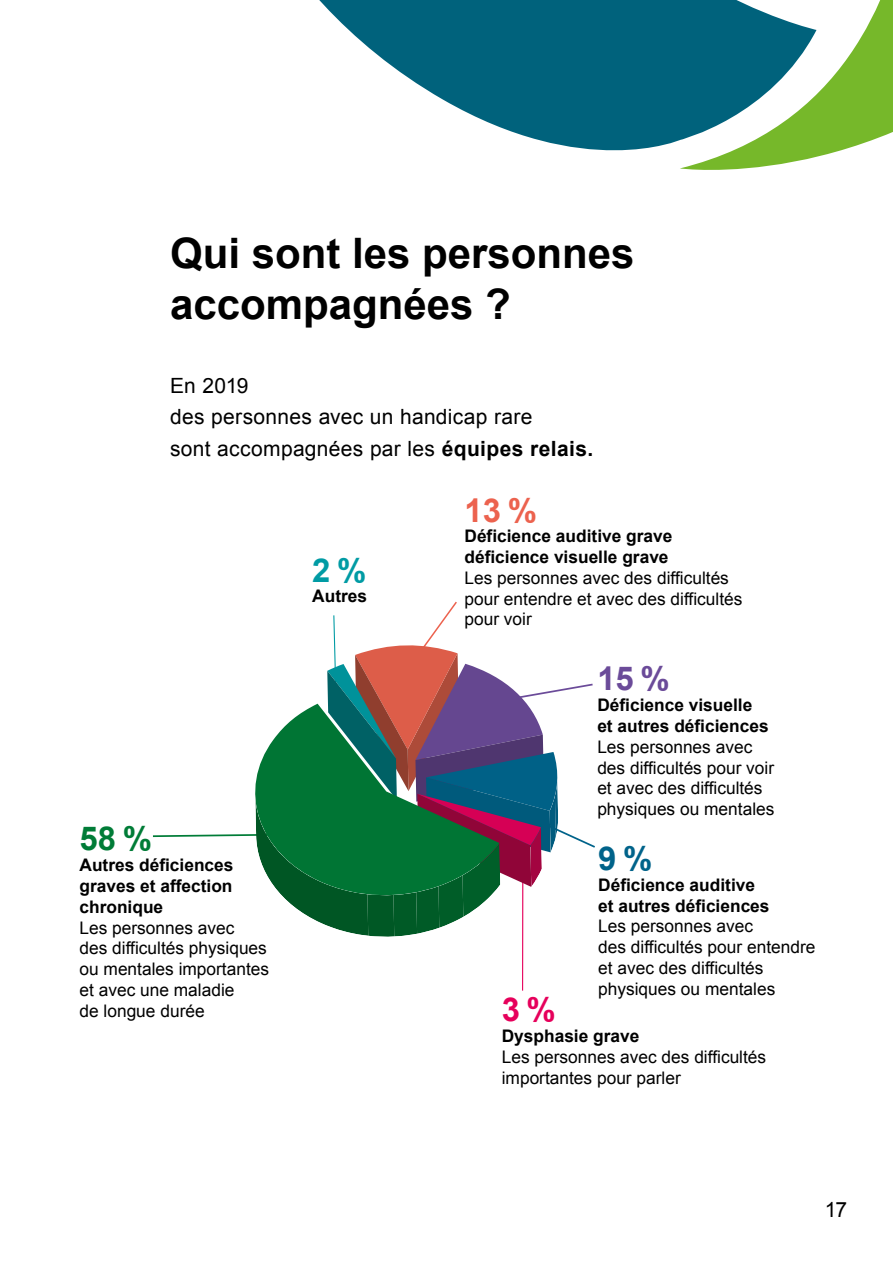
<style>
.page{position:relative;width:893px;height:1263px;background:#fff}
.page>*{position:absolute;margin:0;border:0;box-sizing:border-box;transform-origin:0 0}
.Titre_H1{font:700 42px/50.4px "Arial";color:#000}
.t1{font:700 32.85px "Arial";color:#ec624e}
.t2{font:700 32.85px "Arial";color:#6b4b99}
.t3{font:700 32.85px "Arial";color:#007c37}
.t4{font:700 32.85px "Arial";color:#00638a}
.t5{font:700 32.85px "Arial";color:#e6005b}
.t6{font:700 32.85px "Arial";color:#009ba4}
.t7{font:700 25.95px/31.2px "Arial";color:#000}
.Texte_courant{font:21px/31.5px "Arial";letter-spacing:.015em;color:#000}
.t8{font:17.25px/20.9px "Arial";color:#000}
.t9{font:700 17.25px "Arial";color:#000}
.s1{font-weight:700}
</style>
<div class="page">
<svg style="left:319px;top:0;width:361px;height:151px;fill:#00627c"></svg>
<svg style="left:680px;top:0;width:213px;height:170px"></svg>
<svg style="left:153px;top:601px;width:442px;height:389px"></svg>
<svg style="left:255px;top:704px;width:244px;height:195px;fill:#007534"></svg>
<h1 class="Titre_H1" style="left:170px;top:230px;width:466px">Qui sont les personnes accompagnées ?</h1>
<p class="Texte_courant" style="left:170px;top:370px;width:80px">En 2019</p>
<p class="Texte_courant" style="left:170px;top:401px;width:425px">des personnes avec un handicap rare<br>sont accompagnées par les <span class="s1">équipes relais.</span></p>
<p class="t7" style="left:185px;top:382px;width:104px">de 7<br>à 15 ans</p>
<p class="t7" style="left:325px;top:413px;width:104px">à 25 ans</p>
<p class="t7" style="left:461px;top:416px;width:104px">à 45 ans</p>
<p class="t6" style="left:312px;top:548px;width:56px">2 %</p>
<p class="t9" style="left:312px;top:585px;width:56px">Autres</p>
<p class="t3" style="left:80px;top:817px;width:74px">58 %</p>
<p class="t8" style="left:80px;top:855px;width:191px"><span class="s1">Autres déficiences graves et affection chronique<br></span>Les personnes avec<br>des difficultés physiques ou mentales importantes et avec une maladie<br>de longue durée</p>
<p class="t1" style="left:464px;top:488px;width:74px">13 %</p>
<p class="t8" style="left:464px;top:526px;width:279px"><span class="s1">Déficience auditive grave déficience visuelle grave<br></span>Les personnes avec des difficultés pour entendre et avec des difficultés pour voir</p>
<p class="t2" style="left:597px;top:657px;width:74px">15 %</p>
<p class="t8" style="left:597px;top:695px;width:179px"><span class="s1">Déficience visuelle<br>et autres déficiences<br></span>Les personnes avec des difficultés pour voir et avec des difficultés physiques ou mentales</p>
<p class="t4" style="left:598px;top:837px;width:56px">9 %</p>
<p class="t8" style="left:598px;top:874px;width:219px"><span class="s1">Déficience auditive<br>et autres déficiences<br></span>Les personnes avec<br>des difficultés pour entendre et avec des difficultés physiques ou mentales</p>
<p class="t5" style="left:502px;top:988px;width:56px">3 %</p>
<p class="t8" style="left:502px;top:1026px;width:266px"><span class="s1">Dysphasie grave<br></span>Les personnes avec des difficultés importantes pour parler</p>
<p class="Texte_courant" style="left:825px;top:1194px;width:24px">17</p>
</div>
